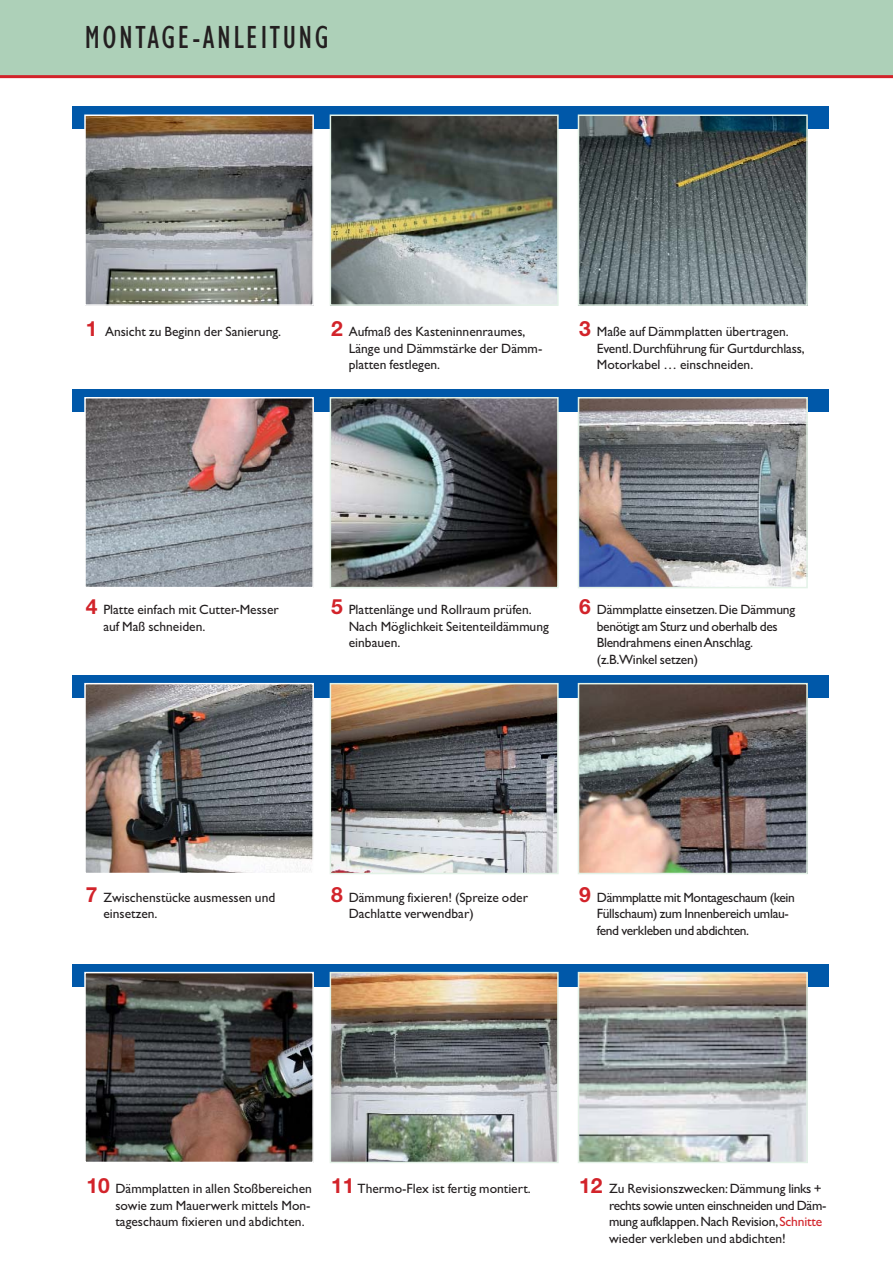
<style>
.page{position:relative;width:893px;height:1263px;background:#fff}
.page>*{position:absolute;margin:0;border:0;box-sizing:border-box;transform-origin:0 0}
.t1{font:condensed 33px "Gill Sans";letter-spacing:.075em;color:#231f20}
.t2{font:13.5px/16.5px "Gill Sans";color:#231f20}
.t3{font:13.5px/16.5px "Gill Sans";letter-spacing:-.025em;color:#231f20}
.s1{font-family:"Helvetica Neue";font-weight:700;font-size:21px;color:#d2232a}
.s2{color:#d2232a}
</style>
<div class="page">
<div style="left:0;top:0;width:892px;height:77px;background:#add0b8"></div>
<hr style="left:0;top:75px;width:892px;height:3px;background:#d2232a">
<div style="left:72px;top:106px;width:756px;height:23px;background:#0058a9"></div>
<img style="left:87px;top:118px;width:224px;height:185px">
<div style="left:84px;top:115px;width:230px;height:191px;border:2px solid #fff"></div>
<img style="left:333px;top:118px;width:223px;height:185px">
<div style="left:330px;top:115px;width:229px;height:191px;border:2px solid #e3f2e7"></div>
<img style="left:581px;top:118px;width:224px;height:185px">
<div style="left:578px;top:115px;width:230px;height:191px;border:2px solid #e3f2e7"></div>
<div style="left:72px;top:389px;width:756px;height:23px;background:#0058a9"></div>
<img style="left:87px;top:400px;width:224px;height:185px">
<div style="left:84px;top:397px;width:230px;height:191px;border:2px solid #fff"></div>
<img style="left:333px;top:400px;width:223px;height:185px">
<div style="left:330px;top:397px;width:229px;height:191px;border:2px solid #e3f2e7"></div>
<img style="left:581px;top:400px;width:224px;height:185px">
<div style="left:578px;top:397px;width:230px;height:191px;border:2px solid #e3f2e7"></div>
<div style="left:72px;top:675px;width:756px;height:22px;background:#0058a9"></div>
<img style="left:87px;top:686px;width:224px;height:185px">
<div style="left:84px;top:683px;width:230px;height:191px;border:2px solid #fff"></div>
<img style="left:333px;top:686px;width:223px;height:185px">
<div style="left:330px;top:683px;width:229px;height:191px;border:2px solid #e3f2e7"></div>
<img style="left:581px;top:686px;width:224px;height:185px">
<div style="left:578px;top:683px;width:230px;height:191px;border:2px solid #e3f2e7"></div>
<div style="left:72px;top:964px;width:756px;height:22px;background:#0058a9"></div>
<img style="left:87px;top:975px;width:224px;height:185px">
<div style="left:84px;top:972px;width:230px;height:191px;border:2px solid #fff"></div>
<img style="left:333px;top:975px;width:223px;height:185px">
<div style="left:330px;top:972px;width:229px;height:191px;border:2px solid #e3f2e7"></div>
<img style="left:581px;top:975px;width:224px;height:185px">
<div style="left:578px;top:972px;width:230px;height:191px;border:2px solid #e3f2e7"></div>
<h1 class="t1" style="left:85px;top:26px;width:245px">MONTAGE-ANLEITUNG</h1>
<p class="t2" style="left:349px;top:325px;width:195px;text-indent:-18px"><span class="s1">2</span> Aufmaß des Kasteninnenraumes,<br>Länge und Dämmstärke der Dämm&shy;platten festlegen.</p>
<p class="t2" style="left:86px;top:325px;width:197px"><span class="s1">1</span> Ansicht zu Beginn der Sanierung.</p>
<p class="t2" style="left:597px;top:325px;width:209px;text-indent:-18px"><span class="s1">3</span> Maße auf Dämmplatten übertragen.<br>Eventl.Durchführung für Gurtdurchlass,<br>Motorkabel … einschneiden.</p>
<p class="t2" style="left:103px;top:603px;width:177px;text-indent:-18px"><span class="s1">4</span> Platte einfach mit Cutter-Messer auf Maß schneiden.</p>
<p class="t2" style="left:597px;top:603px;width:200px;text-indent:-18px"><span class="s1">6</span> Dämmplatte einsetzen.Die Dämmung benötigt am Sturz und oberhalb des<br>Blendrahmens einen Anschlag. (z.B.Winkel setzen)</p>
<p class="t2" style="left:349px;top:603px;width:202px;text-indent:-18px"><span class="s1">5</span> Plattenlänge und Rollraum prüfen.<br>Nach Möglichkeit Seitenteildämmung einbauen.</p>
<p class="t2" style="left:103px;top:890px;width:173px;text-indent:-18px"><span class="s1">7</span> Zwischenstücke ausmessen und einsetzen.</p>
<p class="t2" style="left:349px;top:890px;width:181px;text-indent:-18px"><span class="s1">8</span> Dämmung fixieren! (Spreize oder<br>Dachlatte verwendbar)</p>
<p class="t3" style="left:597px;top:890px;width:200px;text-indent:-18px"><span class="s1">9</span> Dämmplatte mit Montageschaum (kein<br>Füllschaum) zum Innenbereich umlau&shy;fend verkleben und abdichten.</p>
<p class="t2" style="left:115px;top:1182px;width:198px;text-align:justify;text-indent:-29px"><span class="s1">10</span> Dämmplatten in allen Stoßbereichen sowie zum Mauerwerk mittels Mon&shy;tageschaum fixieren und abdichten.</p>
<p class="t2" style="left:609px;top:1182px;width:219px;text-indent:-30px"><span class="s1">12</span> Zu Revisionszwecken:Dämmung links + rechts sowie unten einschneiden und Däm&shy;mung aufklappen.Nach Revision,<span class="s2">Schnitte </span>wieder verkleben und abdichten!</p>
<p class="t2" style="left:331px;top:1182px;width:201px"><span class="s1">11</span> Thermo-Flex ist fertig montiert.</p>
</div>
